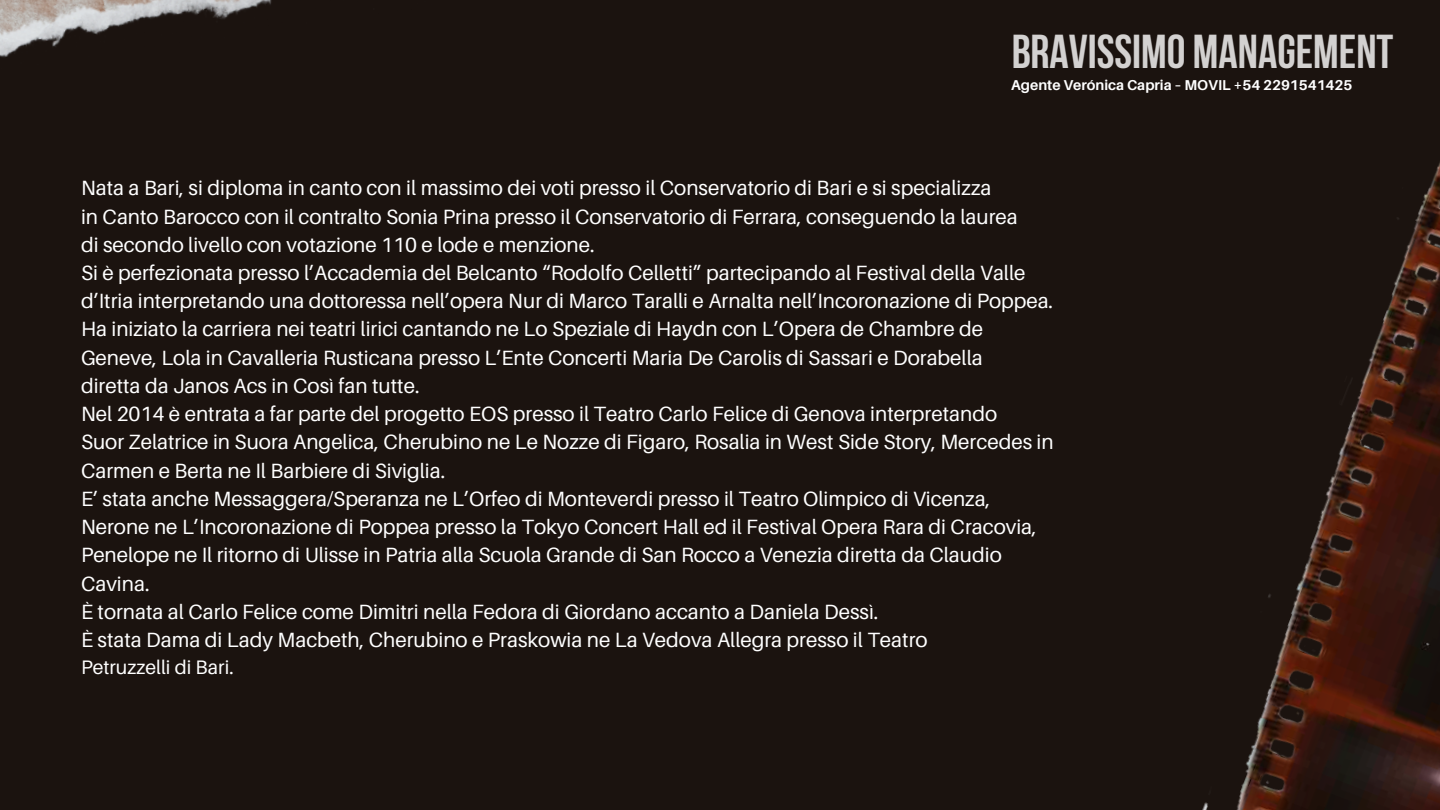
<style>
.page{position:relative;width:1440px;height:810px;background:#1b130f}
.page>*{position:absolute;margin:0;border:0;box-sizing:border-box;transform-origin:0 0}
.t1{font:700 47.4px "Bebas Neue";color:#fff}
.t2{font:20.6px "Aileron";color:#fff}
.t3{font:19.5px "Aileron";color:#fff}
.t4{font:700 14.3px "Aileron";color:#fff}
</style>
<div class="page">
<img style="left:1202px;top:162px;width:238px;height:648px">
<img style="left:0;top:0;width:272px;height:57px">
<h1 class="t1" style="left:1011px;top:33px;width:384px">BRAVISSIMO MANAGEMENT</h1>
<p class="t4" style="left:1011px;top:76px;width:343px">Agente Verónica Capria – MOVIL +54 2291541425</p>
<p class="t2" style="left:81px;top:175px;width:912px">Nata a Bari, si diploma in canto con il massimo dei voti presso il Conservatorio di Bari e si specializza</p>
<p class="t2" style="left:81px;top:204px;width:938px">in Canto Barocco con il contralto Sonia Prina presso il Conservatorio di Ferrara, conseguendo la laurea</p>
<p class="t2" style="left:81px;top:232px;width:515px">di secondo livello con votazione 110 e lode e menzione.</p>
<p class="t2" style="left:81px;top:260px;width:946px">Si è perfezionata presso l’Accademia del Belcanto “Rodolfo Celletti” partecipando al Festival della Valle</p>
<p class="t2" style="left:81px;top:288px;width:974px">d’Itria interpretando una dottoressa nell’opera Nur di Marco Taralli e Arnalta nell’Incoronazione di Poppea.</p>
<p class="t2" style="left:81px;top:317px;width:904px">Ha iniziato la carriera nei teatri lirici cantando ne Lo Speziale di Haydn con L’Opera de Chambre de</p>
<p class="t2" style="left:81px;top:345px;width:903px">Geneve, Lola in Cavalleria Rusticana presso L’Ente Concerti Maria De Carolis di Sassari e Dorabella</p>
<p class="t2" style="left:81px;top:373px;width:340px">diretta da Janos Acs in Così fan tutte.</p>
<p class="t2" style="left:81px;top:401px;width:918px">Nel 2014 è entrata a far parte del progetto EOS presso il Teatro Carlo Felice di Genova interpretando</p>
<p class="t2" style="left:81px;top:430px;width:974px">Suor Zelatrice in Suora Angelica, Cherubino ne Le Nozze di Figaro, Rosalia in West Side Story, Mercedes in</p>
<p class="t2" style="left:81px;top:458px;width:366px">Carmen e Berta ne Il Barbiere di Siviglia.</p>
<p class="t2" style="left:81px;top:486px;width:911px">E’ stata anche Messaggera/Speranza ne L’Orfeo di Monteverdi presso il Teatro Olimpico di Vicenza,</p>
<p class="t2" style="left:81px;top:514px;width:957px">Nerone ne L’Incoronazione di Poppea presso la Tokyo Concert Hall ed il Festival Opera Rara di Cracovia,</p>
<p class="t2" style="left:81px;top:542px;width:922px">Penelope ne Il ritorno di Ulisse in Patria alla Scuola Grande di San Rocco a Venezia diretta da Claudio</p>
<p class="t2" style="left:81px;top:571px;width:70px">Cavina.</p>
<p class="t2" style="left:81px;top:599px;width:799px">È tornata al Carlo Felice come Dimitri nella Fedora di Giordano accanto a Daniela Dessì.</p>
<p class="t2" style="left:81px;top:627px;width:848px">È stata Dama di Lady Macbeth, Cherubino e Praskowia ne La Vedova Allegra presso il Teatro</p>
<p class="t3" style="left:81px;top:655px;width:154px">Petruzzelli di Bari.</p>
</div>
